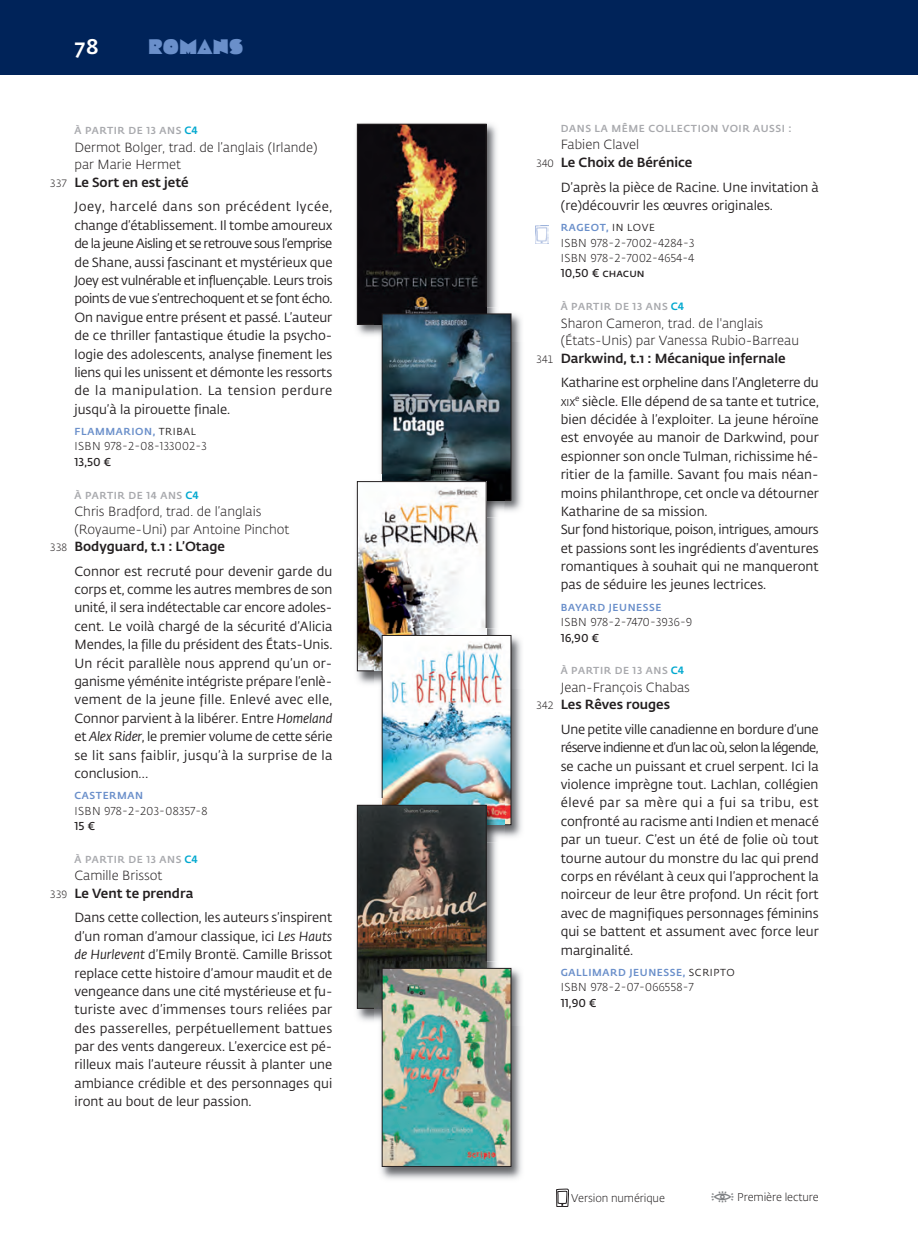
<style>
.page{position:relative;width:918px;height:1241px;background:#fff}
.page>*{position:absolute;margin:0;border:0;box-sizing:border-box;transform-origin:0 0}
.t1{font:21px "Cooter Deuce";letter-spacing:.03em;color:#6a8fca}
.t2{font:500 21px "Fedra Sans Pro";color:#fff}
.t3{font:13.12px/18.4px "Fedra Sans Pro";color:#231f20;text-align:justify}
.t4{font:300 13.12px/17.5px "Fedra Sans Pro";color:#231f20}
.t5{font:500 13.12px/17.5px "Fedra Sans Pro";color:#231f20}
.t6{font:300 11.38px/15.2px "Fedra Sans Pro";letter-spacing:.035em;color:#231f20}
.t7{font:600 11.38px "Fedra Sans Pro";color:#231f20}
.t8{font:300 11.2px "Fedra Sans Pro";letter-spacing:-.01em;color:#231f20}
.t9{font:500 10.15px "Fedra Sans Pro";letter-spacing:.06em;color:#a8a9ad}
.t10{font:500 10.15px "Fedra Sans Pro";letter-spacing:.06em;color:#6a8fca}
.s1{font-size:10.5px;color:#00a8cf}
.s2{font-weight:300;font-size:10.5px}
.s3{font-weight:400;color:#231f20}
.s4{font-style:italic}
.s5{font-weight:300}
.s6{font-size:9.8px}
.s7{font-size:10.5px}
.s8{font-weight:500}
</style>
<div class="page">
<div style="left:0;top:0;width:918px;height:74px;background:#002359"></div>
<svg style="left:556px;top:1188px;width:13px;height:18px"></svg>
<img style="left:356px;top:123px;width:141px;height:213px">
<img style="left:359px;top:126px;width:125px;height:196px">
<div style="left:357px;top:124px;width:129px;height:200px;border:1px solid #231f20"></div>
<img style="left:375px;top:307px;width:147px;height:205px">
<img style="left:384px;top:316px;width:125px;height:182px">
<div style="left:382px;top:314px;width:129px;height:186px;border:1px solid #231f20"></div>
<img style="left:356px;top:481px;width:19px;height:203px">
<img style="left:375px;top:474px;width:129px;height:154px">
<img style="left:382px;top:500px;width:122px;height:1px">
<img style="left:359px;top:483px;width:125px;height:185px">
<div style="left:357px;top:481px;width:129px;height:189px;border:1px solid #231f20"></div>
<img style="left:375px;top:628px;width:147px;height:209px">
<img style="left:375px;top:628px;width:111px;height:42px">
<img style="left:384px;top:637px;width:125px;height:185px">
<div style="left:382px;top:635px;width:129px;height:189px;border:1px solid #231f20"></div>
<img style="left:356px;top:804px;width:19px;height:217px">
<img style="left:375px;top:798px;width:129px;height:163px">
<img style="left:382px;top:824px;width:122px;height:1px">
<img style="left:359px;top:807px;width:125px;height:199px">
<div style="left:357px;top:805px;width:129px;height:203px;border:1px solid #231f20"></div>
<img style="left:375px;top:961px;width:147px;height:218px">
<img style="left:375px;top:961px;width:111px;height:47px">
<img style="left:384px;top:970px;width:125px;height:194px">
<div style="left:382px;top:968px;width:129px;height:198px;border:1px solid #231f20"></div>
<img style="left:536px;top:225px;width:12px;height:18px">
<h1 class="t2" style="left:74px;top:38px;width:26px">78</h1>
<h1 class="t1" style="left:149px;top:37px;width:96px">ROMANS</h1>
<p class="t9" style="left:74px;top:127px;width:125px">À PARTIR DE 13 ANS <span class="s1">C4</span></p>
<p class="t4" style="left:74px;top:139px;width:244px">Dermot Bolger, trad. de l’anglais (Irlande)</p>
<p class="t4" style="left:74px;top:157px;width:108px">par Marie Hermet</p>
<p class="t5" style="left:50px;top:174px;width:141px"><span class="s2">337</span> LE SORT EN EST JETÉ</p>
<p class="t3" style="left:74px;top:199px;width:260px">Joey, harcelé dans son précédent lycée, change d’établissement. Il tombe amoureux de la jeune Aisling et se retrouve sous l’emprise de Shane, aussi fascinant et mystérieux que Joey est vulnérable et influençable. Leurs trois points de vue s’entrechoquent et se font écho.<br>On navigue entre présent et passé. L’auteur de ce thriller fantastique étudie la psycho&shy;logie des adolescents, analyse finement les liens qui les unissent et démonte les ressorts de la manipulation. La tension perdure jusqu’à la pirouette finale.</p>
<p class="t10" style="left:74px;top:427px;width:123px">FLAMMARION, <span class="s3">TRIBAL</span></p>
<p class="t6" style="left:74px;top:439px;width:134px">ISBN 978-2-08-133002-3</p>
<p class="t7" style="left:74px;top:457px;width:38px">13,50 €</p>
<p class="t9" style="left:74px;top:491px;width:126px">À PARTIR DE 14 ANS <span class="s1">C4</span></p>
<p class="t4" style="left:74px;top:504px;width:188px">Chris Bradford, trad. de l’anglais</p>
<p class="t4" style="left:74px;top:521px;width:216px">(Royaume-Uni) par Antoine Pinchot</p>
<p class="t5" style="left:50px;top:539px;width:177px"><span class="s2">338</span> BODYGUARD, T.1 : L’OTAGE</p>
<p class="t3" style="left:74px;top:563px;width:260px">Connor est recruté pour devenir garde du corps et, comme les autres membres de son unité, il sera indétectable car encore adoles&shy;cent. Le voilà chargé de la sécurité d’Alicia Mendes, la fille du président des États-Unis.<br>Un récit parallèle nous apprend qu’un or - ganisme yéménite intégriste prépare l’enlè&shy;vement de la jeune fille. Enlevé avec elle, Connor parvient à la libérer. Entre <span class="s4">Homeland </span>et <span class="s4">Alex Rider</span>, le premier volume de cette série se lit sans faiblir, jusqu’à la surprise de la conclusion…</p>
<p class="t10" style="left:74px;top:791px;width:70px">CASTERMAN</p>
<p class="t6" style="left:74px;top:803px;width:135px">ISBN 978-2-203-08357-8</p>
<p class="t7" style="left:74px;top:821px;width:22px">15 €</p>
<p class="t9" style="left:74px;top:855px;width:125px">À PARTIR DE 13 ANS <span class="s1">C4</span></p>
<p class="t5" style="left:50px;top:868px;width:145px;text-align:center"><span class="s5">Camille Brissot<br></span><span class="s2">339</span> LE VENT TE PRENDRA</p>
<p class="t3" style="left:74px;top:909px;width:260px">Dans cette collection, les auteurs s’inspirent d’un roman d’amour classique, ici <span class="s4">Les Hauts de Hurlevent</span> d’Emily Brontë. Camille Brissot replace cette histoire d’amour maudit et de vengeance dans une cité mystérieuse et fu&shy;turiste avec d’immenses tours reliées par des passerelles, perpétuellement battues par des vents dangereux. L’exercice est pé&shy;rilleux mais l’auteure réussit à planter une ambiance crédible et des personnages qui iront au bout de leur passion.</p>
<p class="t9" style="left:561px;top:124px;width:232px">DANS LA MÊME COLLECTION VOIR AUSSI :</p>
<p class="t5" style="left:536px;top:137px;width:158px;text-indent:25px"><span class="s5">Fabien Clavel<br></span><span class="s2">340</span> LE CHOIX DE BÉRÉNICE</p>
<p class="t3" style="left:561px;top:179px;width:259px">D’après la pièce de Racine. Une invitation à (re)découvrir les œuvres originales.</p>
<p class="t10" style="left:561px;top:224px;width:96px">RAGEOT, <span class="s3">IN LOVE</span></p>
<p class="t6" style="left:561px;top:236px;width:135px">ISBN 978-2-7002-4284-3<br>ISBN 978-2-7002-4654-4</p>
<p class="t7" style="left:561px;top:269px;width:85px">10,50 € chacun</p>
<p class="t9" style="left:561px;top:302px;width:125px">À PARTIR DE 13 ANS <span class="s1">C4</span></p>
<p class="t4" style="left:561px;top:315px;width:204px">Sharon Cameron, trad. de l'anglais</p>
<p class="t4" style="left:561px;top:333px;width:240px">(États-Unis) par Vanessa Rubio-Barreau</p>
<p class="t5" style="left:536px;top:350px;width:251px"><span class="s2">341</span> DARKWIND, T.1 : MÉCANIQUE INFERNALE</p>
<p class="t3" style="left:561px;top:374px;width:260px;text-align:left">Katharine est orpheline dans l’Angleterre du <span class="s6">XIX</span><sup>e</sup> siècle. Elle dépend de sa tante et tutrice, bien décidée à l’exploiter. La jeune héroïne est envoyée au manoir de Darkwind, pour espionner son oncle Tulman, richissime hé&shy;ritier de la famille. Savant fou mais néan&shy;moins philanthrope, cet oncle va détourner Katharine de sa mission.<br>Sur fond historique, poison, intrigues, amours et passions sont les ingrédients d’aventures romantiques à souhait qui ne manqueront pas de séduire les jeunes lectrices.</p>
<p class="t10" style="left:561px;top:603px;width:102px">BAYARD JEUNESSE</p>
<p class="t6" style="left:561px;top:615px;width:133px">ISBN 978-2-7470-3936-9</p>
<p class="t7" style="left:561px;top:633px;width:40px">16,90 €</p>
<p class="t9" style="left:561px;top:666px;width:125px">À PARTIR DE 13 ANS <span class="s1">C4</span></p>
<p class="t4" style="left:536px;top:679px;width:156px;text-indent:25px">Jean-François Chabas<br><span class="s7">342</span> <span class="s8">LES RÊVES ROUGES</span></p>
<p class="t3" style="left:561px;top:721px;width:260px">Une petite ville canadienne en bordure d’une réserve indienne et d’un lac où, selon la légende, se cache un puissant et cruel serpent. Ici la violence imprègne tout. Lachlan, collégien élevé par sa mère qui a fui sa tribu, est confronté au racisme anti Indien et menacé par un tueur. C’est un été de folie où tout tourne autour du monstre du lac qui prend corps en révélant à ceux qui l’approchent la noirceur de leur être profond. Un récit fort avec de magnifiques personnages féminins qui se battent et assument avec force leur marginalité.</p>
<p class="t10" style="left:561px;top:968px;width:176px">GALLIMARD JEUNESSE, <span class="s3">SCRIPTO</span></p>
<p class="t6" style="left:561px;top:980px;width:134px">ISBN 978-2-07-066558-7</p>
<p class="t7" style="left:561px;top:997px;width:38px">11,90 €</p>
<p class="t8" style="left:571px;top:1192px;width:95px">Version numérique</p>
<p class="t8" style="left:737px;top:1192px;width:83px">Première lecture</p>
</div>
